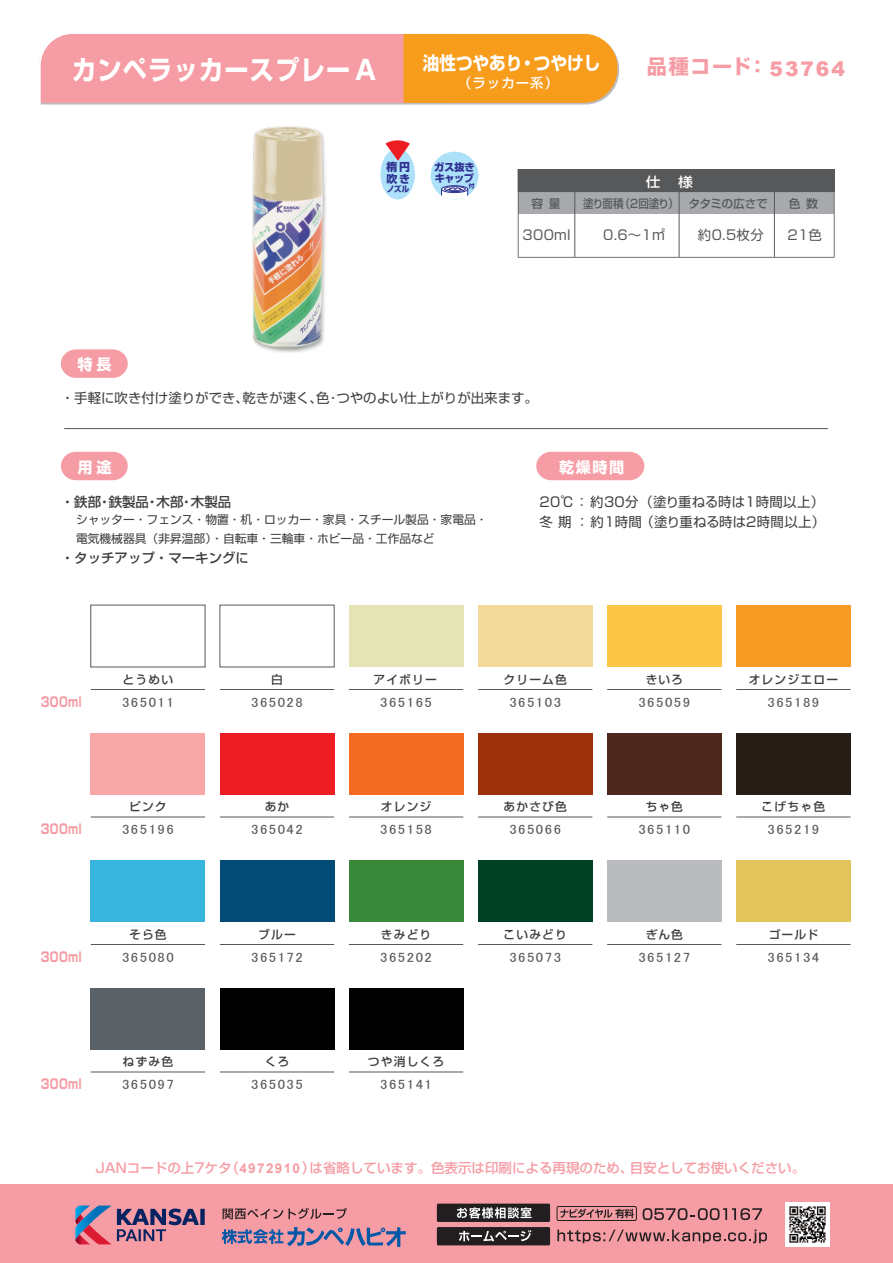
<style>
.page{position:relative;width:893px;height:1263px;background:#fff}
.page>*{position:absolute;margin:0;border:0;box-sizing:border-box;transform-origin:0 0}
.t1{font:700 26.85px "Shin Go Pro";letter-spacing:.05em;color:#fff;scale:.9 1}
.t2{font:700 20.1px "Shin Go Pro";letter-spacing:.07em;color:#f69ca4}
.t3{font:700 18.45px "Shin Go Pro";color:#fff;scale:.9 1}
.t4{font:700 15.15px "Shin Go Pro";letter-spacing:.1em;color:#fff}
.t5{font:13.5px "MS P Gothic";letter-spacing:.1em;color:#57585a;scale:1.1 1}
.t6{font:500 13.5px "Shin Go Pro";color:#f69ca4}
.t7{font:13.5px/20.1px "Shin Go Pro";letter-spacing:.025em;color:#3e3e3f}
.t8{font:13.5px "Shin Go Pro";color:#3e3e3f}
.t9{font:500 13.5px "Shin Go Pro";color:#3e3e3f}
.t10{font:700 13.5px "Shin Go Pro";letter-spacing:.025em;color:#f69ca4;scale:.8 1}
.t11{font:13.5px "Shin Go Pro";letter-spacing:.025em;color:#57585a}
.t12{font:500 13.5px "Shin Go Pro";letter-spacing:.075em;color:#fff}
.t13{font:500 13.5px "Shin Go Pro";letter-spacing:.075em;color:#fff;scale:1.1 1}
.t14{font:500 11.7px "Shin Go Pro";letter-spacing:.1em;color:#3e3e3f}
.t15{font:11.7px/18.5px "Shin Go Pro";color:#3e3e3f}
.t16{font:500 11.7px "Shin Go Pro";letter-spacing:-.045em;color:#57585a;scale:.9 1}
.t17{font:500 11.7px "Shin Go Pro";letter-spacing:-.045em;color:#57585a}
.t18{font:800 10.95px/11.7px "Shin Go Pro";color:#2e3092}
.t19{font:800 10.2px/10.9px "Shin Go Pro";letter-spacing:-.03em;color:#2e3092}
.t20{font:800 8.1px "Shin Go Pro";color:#2e3092;scale:.93 1}
.t21{font:800 5.7px "Shin Go Pro";color:#2e3092}
.s1{font-family:"Arial";font-weight:900}
.s2{font-family:"Arial";font-weight:700}
</style>
<div class="page">
<img style="left:252px;top:126px;width:74px;height:226px">
<div style="left:380px;top:149px;width:35px;height:51px;background:#ade1f9;border-radius:50%"></div>
<svg style="left:385px;top:140px;width:25px;height:21px"></svg>
<div style="left:431px;top:152px;width:48px;height:48px;background:#ade1f9;border-radius:50%"></div>
<div style="left:442px;top:186px;width:26px;height:7px;background:#5054a4;border-radius:50%"></div>
<div style="left:441px;top:186px;width:27px;height:7px;border:1px solid #2e3092;border-radius:50%"></div>
<div style="left:444px;top:186px;width:21px;height:6px;border:1px solid #2e3092;border-radius:50%"></div>
<svg style="left:441px;top:188px;width:27px;height:12px"></svg>
<hr style="left:64px;top:428px;width:764px;height:1px;background:#57585a">
<svg style="left:61px;top:349px;width:67px;height:29px;background:#f7a7ae"></svg>
<svg style="left:61px;top:452px;width:67px;height:28px;background:#f6a5ac"></svg>
<div style="left:536px;top:452px;width:108px;height:28px;background:#f69ca4"></div>
<div style="left:91px;top:860px;width:114px;height:62px;background:#37b5df"></div>
<hr style="left:91px;top:944px;width:114px;height:1px;background:#57585a">
<div style="left:220px;top:860px;width:114px;height:62px;background:#014b76"></div>
<hr style="left:220px;top:944px;width:114px;height:1px;background:#57585a">
<div style="left:349px;top:860px;width:114px;height:62px;background:#3a883a"></div>
<hr style="left:349px;top:944px;width:114px;height:1px;background:#57585a">
<div style="left:478px;top:860px;width:114px;height:62px;background:#004126"></div>
<hr style="left:478px;top:944px;width:114px;height:1px;background:#57585a">
<div style="left:607px;top:860px;width:114px;height:62px;background:#babbbe"></div>
<hr style="left:607px;top:944px;width:114px;height:1px;background:#57585a">
<div style="left:736px;top:860px;width:114px;height:62px;background:#e1c45b"></div>
<hr style="left:736px;top:944px;width:114px;height:1px;background:#57585a">
<div style="left:91px;top:987px;width:114px;height:62px;background:#5a6267"></div>
<hr style="left:91px;top:1072px;width:114px;height:1px;background:#57585a">
<div style="left:220px;top:987px;width:114px;height:62px;background:#000"></div>
<hr style="left:220px;top:1072px;width:114px;height:1px;background:#57585a">
<div style="left:349px;top:987px;width:114px;height:62px;background:#000"></div>
<hr style="left:349px;top:1072px;width:114px;height:1px;background:#57585a">
<hr style="left:91px;top:689px;width:114px;height:1px;background:#57585a">
<hr style="left:220px;top:689px;width:114px;height:1px;background:#57585a">
<div style="left:349px;top:605px;width:114px;height:62px;background:#e4e4b6"></div>
<hr style="left:349px;top:689px;width:114px;height:1px;background:#57585a">
<div style="left:478px;top:605px;width:114px;height:62px;background:#f3d99c"></div>
<hr style="left:478px;top:689px;width:114px;height:1px;background:#57585a">
<div style="left:607px;top:605px;width:114px;height:62px;background:#fec647"></div>
<hr style="left:607px;top:689px;width:114px;height:1px;background:#57585a">
<div style="left:736px;top:605px;width:114px;height:62px;background:#f89c23"></div>
<hr style="left:736px;top:689px;width:114px;height:1px;background:#57585a">
<div style="left:91px;top:732px;width:114px;height:62px;background:#f7a7a7"></div>
<hr style="left:91px;top:817px;width:114px;height:1px;background:#57585a">
<div style="left:220px;top:732px;width:114px;height:62px;background:#ee1d23"></div>
<hr style="left:220px;top:817px;width:114px;height:1px;background:#57585a">
<div style="left:349px;top:732px;width:114px;height:62px;background:#f36a21"></div>
<hr style="left:349px;top:817px;width:114px;height:1px;background:#57585a">
<div style="left:478px;top:732px;width:114px;height:62px;background:#9c310b"></div>
<hr style="left:478px;top:817px;width:114px;height:1px;background:#57585a">
<div style="left:607px;top:732px;width:114px;height:62px;background:#4c291c"></div>
<hr style="left:607px;top:817px;width:114px;height:1px;background:#57585a">
<div style="left:736px;top:732px;width:114px;height:62px;background:#251c16"></div>
<hr style="left:736px;top:817px;width:114px;height:1px;background:#57585a">
<svg style="left:518px;top:169px;width:317px;height:89px"></svg>
<svg style="left:39px;top:33px;width:581px;height:72px;background:#f5a17a"></svg>
<div style="left:0;top:1185px;width:893px;height:78px;background:#f69ca4"></div>
<svg style="left:643px;top:1208px;width:119px;height:12px"></svg>
<svg style="left:557px;top:1229px;width:210px;height:14px"></svg>
<div style="left:557px;top:1206px;width:80px;height:15px;border:1px solid #231f20;border-radius:2px"></div>
<svg style="left:560px;top:1209px;width:74px;height:9px"></svg>
<svg style="left:437px;top:1203px;width:113px;height:42px;background:#5c4d4f"></svg>
<img style="left:785px;top:1202px;width:44px;height:45px">
<svg style="left:223px;top:1208px;width:60px;height:11px"></svg>
<svg style="left:289px;top:1208px;width:58px;height:11px"></svg>
<svg style="left:222px;top:1227px;width:184px;height:20px"></svg>
<svg style="left:75px;top:1205px;width:130px;height:39px"></svg>
<h1 class="t1" style="left:72px;top:49px;width:339px">カンペラッカースプレー A</h1>
<h3 class="t3" style="left:423px;top:48px;width:199px">油性つやあり・つやけし</h3>
<p class="t12" style="left:458px;top:72px;width:102px">（ラッカー系）</p>
<p class="t18" style="left:386px;top:160px;width:25px">楕円吹き</p>
<p class="t20" style="left:387px;top:182px;width:26px">ノズル</p>
<p class="t19" style="left:434px;top:160px;width:42px">ガス抜きキャップ</p>
<p class="t21" style="left:469px;top:181px;width:7px">付</p>
<h2 class="t2" style="left:647px;top:51px;width:200px">品種コード：<span class="s1">53764</span></h2>
<p class="t13" style="left:646px;top:170px;width:15px">仕</p>
<p class="t13" style="left:678px;top:170px;width:15px">様</p>
<p class="t4" style="left:78px;top:353px;width:36px">特長</p>
<p class="t17" style="left:531px;top:193px;width:31px">容 量</p>
<p class="t16" style="left:583px;top:193px;width:207px">塗り面積（2回塗り） タタミの広さで</p>
<p class="t17" style="left:789px;top:193px;width:31px">色 数</p>
<p class="t11" style="left:523px;top:224px;width:50px">300ml</p>
<p class="t11" style="left:603px;top:224px;width:64px">0.6～1㎡</p>
<p class="t11" style="left:698px;top:224px;width:67px">約0.5枚分</p>
<p class="t11" style="left:787px;top:224px;width:36px">21色</p>
<p class="t8" style="left:61px;top:387px;width:479px">・手軽に吹き付け塗りができ､乾きが速く､色･つやのよい仕上がりが出来ます。</p>
<p class="t4" style="left:78px;top:455px;width:36px">用途</p>
<p class="t4" style="left:559px;top:455px;width:67px">乾燥時間</p>
<p class="t7" style="left:540px;top:490px;width:287px">20℃ ： 約30分 （塗り重ねる時は1時間以上）冬 期： 約1時間 （塗り重ねる時は2時間以上）</p>
<p class="t9" style="left:61px;top:491px;width:172px">・鉄部・鉄製品・木部・木製品</p>
<p class="t15" style="left:64px;top:509px;width:425px">　シャッター・フェンス・物置・机・ロッカー・家具・スチール製品・家電品・　電気機械器具（非昇温部）・自転車・三輪車・ホビー品・工作品など</p>
<p class="t9" style="left:61px;top:546px;width:190px">・タッチアップ・マーキングに</p>
<p class="t10" style="left:41px;top:691px;width:53px">300ml</p>
<p class="t10" style="left:41px;top:818px;width:53px">300ml</p>
<p class="t10" style="left:41px;top:946px;width:53px">300ml</p>
<p class="t14" style="left:123px;top:669px;width:52px">とうめい</p>
<p class="t5" style="left:122px;top:695px;width:49px">365011</p>
<p class="t14" style="left:129px;top:797px;width:39px">ピンク</p>
<p class="t5" style="left:122px;top:823px;width:49px">365196</p>
<p class="t14" style="left:129px;top:924px;width:39px">そら色</p>
<p class="t5" style="left:122px;top:950px;width:49px">365080</p>
<p class="t14" style="left:271px;top:669px;width:13px">白</p>
<p class="t5" style="left:251px;top:695px;width:49px">365028</p>
<p class="t14" style="left:373px;top:669px;width:65px">アイボリー</p>
<p class="t5" style="left:380px;top:695px;width:49px">365165</p>
<p class="t14" style="left:503px;top:669px;width:65px">クリーム色</p>
<p class="t5" style="left:509px;top:695px;width:49px">365103</p>
<p class="t14" style="left:646px;top:669px;width:39px">きいろ</p>
<p class="t5" style="left:638px;top:695px;width:49px">365059</p>
<p class="t14" style="left:749px;top:669px;width:91px">オレンジエロー</p>
<p class="t5" style="left:767px;top:695px;width:49px">365189</p>
<p class="t14" style="left:265px;top:797px;width:26px">あか</p>
<p class="t5" style="left:251px;top:823px;width:49px">365042</p>
<p class="t14" style="left:381px;top:797px;width:52px">オレンジ</p>
<p class="t5" style="left:380px;top:823px;width:49px">365158</p>
<p class="t14" style="left:503px;top:797px;width:65px">あかさび色</p>
<p class="t5" style="left:509px;top:823px;width:49px">365066</p>
<p class="t14" style="left:646px;top:797px;width:39px">ちゃ色</p>
<p class="t5" style="left:638px;top:823px;width:49px">365110</p>
<p class="t14" style="left:762px;top:797px;width:65px">こげちゃ色</p>
<p class="t5" style="left:767px;top:823px;width:49px">365219</p>
<p class="t14" style="left:258px;top:924px;width:39px">ブルー</p>
<p class="t5" style="left:251px;top:950px;width:49px">365172</p>
<p class="t14" style="left:381px;top:924px;width:52px">きみどり</p>
<p class="t5" style="left:380px;top:950px;width:49px">365202</p>
<p class="t14" style="left:503px;top:924px;width:65px">こいみどり</p>
<p class="t5" style="left:509px;top:950px;width:49px">365073</p>
<p class="t14" style="left:646px;top:924px;width:39px">ぎん色</p>
<p class="t5" style="left:638px;top:950px;width:49px">365127</p>
<p class="t14" style="left:769px;top:924px;width:51px">ゴールド</p>
<p class="t5" style="left:767px;top:950px;width:49px">365134</p>
<p class="t10" style="left:41px;top:1073px;width:53px">300ml</p>
<p class="t14" style="left:123px;top:1052px;width:52px">ねずみ色</p>
<p class="t5" style="left:122px;top:1078px;width:49px">365097</p>
<p class="t14" style="left:265px;top:1052px;width:26px">くろ</p>
<p class="t5" style="left:251px;top:1078px;width:49px">365035</p>
<p class="t14" style="left:368px;top:1052px;width:78px">つや消しくろ</p>
<p class="t5" style="left:380px;top:1078px;width:49px">365141</p>
<p class="t6" style="left:96px;top:1156px;width:711px">JANコードの上7ケタ（<span class="s2">4972910</span>）は省略しています。色表示は印刷による再現のため、目安としてお使いください。</p>
</div>
